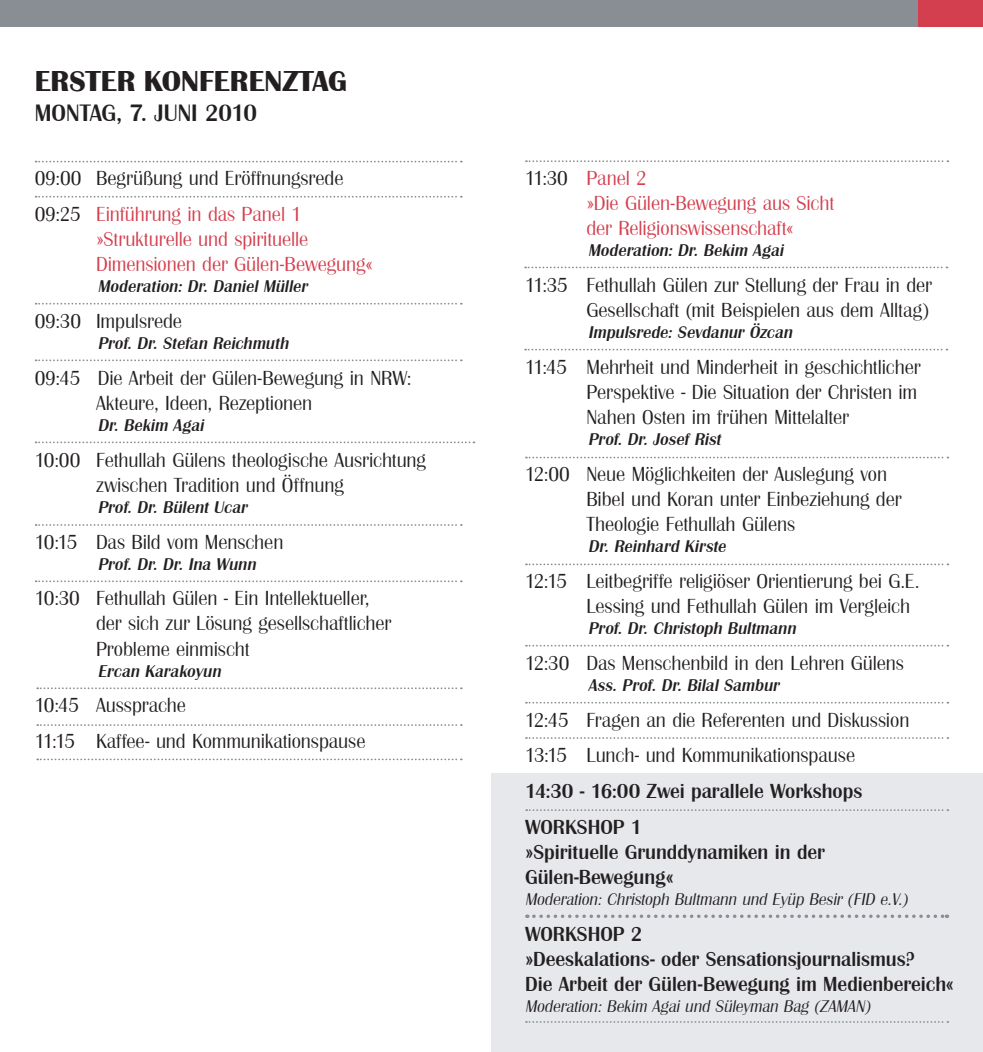
<style>
.page{position:relative;width:983px;height:1052px;background:#fff}
.page>*{position:absolute;margin:0;border:0;box-sizing:border-box;transform-origin:0 0}
.t1{font:700 29.75px "Britannic T";color:#231f20}
.t2{font:500 24.5px "Britannic T";color:#231f20}
.t3{font:21px/25.2px "Britannic T Ligh";letter-spacing:-.005em;color:#231f20}
.t4{font:500 21px/25.2px "Britannic T";color:#231f20}
.t5{font:21px/25.2px "Britannic T Ligh";letter-spacing:-.005em;color:#d33f4e}
.t6{font:italic 500 17.5px "Britannic T";color:#231f20}
.t7{font:italic 17.5px "Britannic T Ligh";color:#231f20}
.s1{color:#d33f4e}
.s2{color:#231f20}
</style>
<div class="page">
<div style="left:0;top:0;width:491px;height:26px;background:#898e95"></div>
<div style="left:491px;top:0;width:427px;height:26px;background:#898e95"></div>
<div style="left:918px;top:0;width:64px;height:26px;background:#d33f4e"></div>
<div style="left:491px;top:773px;width:491px;height:279px;background:#e6e8ec"></div>
<svg style="left:525px;top:266px;width:422px;height:2px"></svg>
<svg style="left:526px;top:160px;width:422px;height:2px"></svg>
<svg style="left:525px;top:349px;width:422px;height:1px"></svg>
<svg style="left:526px;top:457px;width:422px;height:1px"></svg>
<svg style="left:526px;top:563px;width:422px;height:2px"></svg>
<svg style="left:526px;top:645px;width:422px;height:1px"></svg>
<svg style="left:526px;top:702px;width:422px;height:1px"></svg>
<svg style="left:526px;top:737px;width:422px;height:2px"></svg>
<svg style="left:533px;top:914px;width:414px;height:4px"></svg>
<svg style="left:526px;top:809px;width:422px;height:2px"></svg>
<svg style="left:526px;top:1021px;width:422px;height:2px"></svg>
<svg style="left:36px;top:161px;width:425px;height:1px"></svg>
<svg style="left:36px;top:196px;width:425px;height:2px"></svg>
<svg style="left:36px;top:303px;width:425px;height:1px"></svg>
<svg style="left:36px;top:359px;width:425px;height:2px"></svg>
<svg style="left:36px;top:441px;width:438px;height:2px"></svg>
<svg style="left:36px;top:524px;width:425px;height:2px"></svg>
<svg style="left:36px;top:580px;width:425px;height:2px"></svg>
<svg style="left:37px;top:687px;width:424px;height:2px"></svg>
<svg style="left:37px;top:724px;width:424px;height:2px"></svg>
<svg style="left:37px;top:758px;width:424px;height:2px"></svg>
<h1 class="t1" style="left:35px;top:64px;width:197px">ERSTER KONFEREN</h1>
<h1 class="t1" style="left:282px;top:64px;width:66px">ZTAG</h1>
<p class="t2" style="left:35px;top:99px;width:31px">Montag</p>
<p class="t2" style="left:116px;top:99px;width:59px">, 7. Juni</p>
<p class="t2" style="left:205px;top:99px;width:53px">2010</p>
<p class="t3" style="left:35px;top:161px;width:310px;line-height:35.7px">09:00 Begrüßung und Eröffnungsrede<br>09:25 <span class="s1">Einführung in das Panel 1</span></p>
<p class="t5" style="left:96px;top:227px;width:278px">»Strukturelle und spirituelle<br>Dimensionen der Gülen-Bewegung«</p>
<p class="t6" style="left:98px;top:277px;width:214px">Moderation: Dr. Daniel Müller</p>
<p class="t3" style="left:35px;top:309px;width:149px">09:30 Impulsrede</p>
<p class="t6" style="left:98px;top:334px;width:195px">Prof. Dr. Stefan Reichmuth</p>
<p class="t3" style="left:96px;top:366px;width:317px;text-indent:-61px">09:45 Die Arbeit der Gülen-Bewegung in NRW:<br>Akteure, Ideen, Rezeptionen</p>
<p class="t6" style="left:98px;top:415px;width:111px">Dr. Bekim Agai</p>
<p class="t3" style="left:96px;top:447px;width:331px;text-indent:-61px">10:00 Fethullah Gülens theologische Ausrichtung zwischen Tradition und Öffnung</p>
<p class="t6" style="left:98px;top:497px;width:154px">Prof. Dr. Bülent Ucar</p>
<p class="t3" style="left:35px;top:529px;width:250px">10:15 Das Bild vom Menschen</p>
<p class="t6" style="left:98px;top:554px;width:163px">Prof. Dr. Dr. Ina Wunn</p>
<p class="t3" style="left:96px;top:586px;width:297px;text-indent:-61px">10:30 Fethullah Gülen - Ein Intellektueller, der sich zur Lösung gesellschaftlicher<br>Probleme einmischt</p>
<p class="t6" style="left:98px;top:661px;width:128px">Ercan Karakoyun</p>
<p class="t3" style="left:35px;top:688px;width:332px;line-height:35.7px">10:45 Aussprache<br>11:15 Kaffee- und Kommunikationspause</p>
<p class="t5" style="left:586px;top:166px;width:249px;text-indent:-61px"><span class="s2">11:30</span> Panel 2<br>»Die Gülen-Bewegung aus Sicht der Religionswissenschaft«</p>
<p class="t6" style="left:588px;top:241px;width:200px">Moderation: Dr. Bekim Agai</p>
<p class="t3" style="left:525px;top:273px;width:408px;text-align:right">11:35 Fethullah Gülen zur Stellung der Frau in der<br>Gesellschaft (mit Beispielen aus dem Alltag)</p>
<p class="t6" style="left:588px;top:323px;width:209px">Impulsrede: Sevdanur Özcan</p>
<p class="t3" style="left:586px;top:355px;width:336px;text-indent:-61px">11:45 Mehrheit und Minderheit in geschichtlicher<br>Perspektive - Die Situation der Christen im<br>Nahen Osten im frühen Mittelalter</p>
<p class="t6" style="left:588px;top:430px;width:137px">Prof. Dr. Josef Rist</p>
<p class="t3" style="left:586px;top:462px;width:316px;text-indent:-61px">12:00 Neue Möglichkeiten der Auslegung von<br>Bibel und Koran unter Einbeziehung der<br>Theologie Fethullah Gülens</p>
<p class="t6" style="left:588px;top:537px;width:142px">Dr. Reinhard Kirste</p>
<p class="t3" style="left:586px;top:569px;width:334px;text-indent:-61px">12:15 Leitbegriffe religiöser Orientierung bei G.E.<br>Lessing und Fethullah Gülen im Vergleich</p>
<p class="t6" style="left:588px;top:619px;width:212px">Prof. Dr. Christoph Bultmann</p>
<p class="t3" style="left:525px;top:651px;width:380px">12:30 Das Menschenbild in den Lehren Gülens</p>
<p class="t6" style="left:588px;top:675px;width:196px">Ass. Prof. Dr. Bilal Sambur</p>
<p class="t3" style="left:525px;top:702px;width:386px;line-height:35.7px">12:45 Fragen an die Referenten und Diskussion<br>13:15 Lunch- und Kommunikationspause</p>
<p class="t4" style="left:525px;top:773px;width:338px;line-height:35.7px">14:30 - 16:00 Zwei parallele Workshops<br>WORKSHOP 1</p>
<p class="t4" style="left:525px;top:840px;width:301px">»Spirituelle Grunddynamiken in der<br>Gülen-Bewegung«</p>
<p class="t7" style="left:525px;top:890px;width:387px">Moderation: Christoph Bultmann und Eyüp Besir (FID e.V.)</p>
<p class="t4" style="left:525px;top:921px;width:430px">WORKSHOP 2<br>»Deeskalations- oder Sensationsjournalismus?<br>Die Arbeit der Gülen-Bewegung im Medienbereich«</p>
<p class="t7" style="left:525px;top:997px;width:350px">Moderation: Bekim Agai und Süleyman Bag (ZAMAN)</p>
</div>
